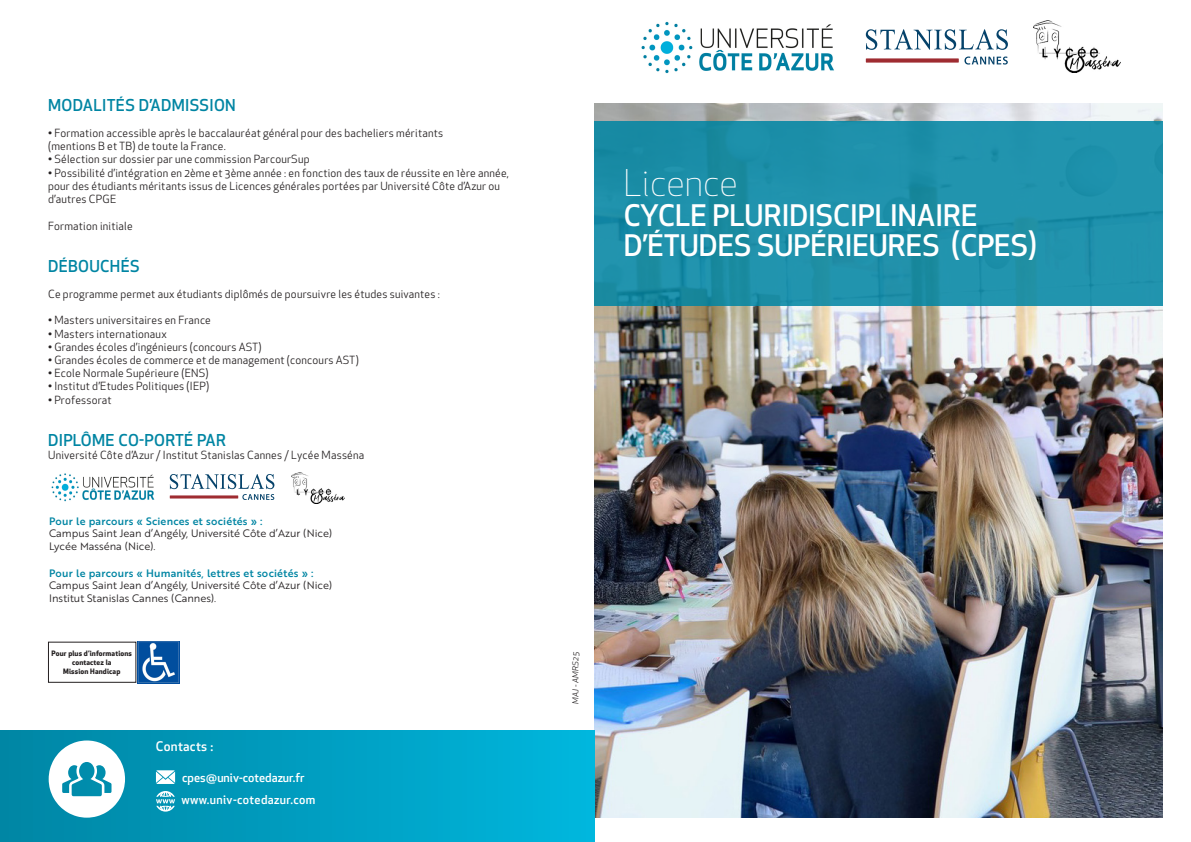
<style>
.page{position:relative;width:1191px;height:842px;background:#fff}
.page>*{position:absolute;margin:0;border:0;box-sizing:border-box;transform-origin:0 0}
.t1{font:300 36px "Apex New";color:#fff}
.t2{font:500 29px "Apex New";color:#fff}
.t3{font:500 16px "Apex New";letter-spacing:.02em;color:#0085a3}
.t4{font:500 13px "Apex New";letter-spacing:.02em;color:#fff}
.t5{font:500 12px "Apex New";letter-spacing:.015em;color:#fff}
.t6{font:11px "Apex New";letter-spacing:.02em;color:#231f20}
.t7{font:10.5px "Brother 1816 Book";color:#231f20}
.t8{font:10.5px "Brother 1816 Medium";letter-spacing:.02em;color:#0085a3}
.t9{font:italic 8px "Apex New";letter-spacing:.02em;color:#231f20}
.t10{font:700 7.3px/8.7px "Apex New";letter-spacing:.02em;color:#231f20;text-align:center}
</style>
<div class="page">
<img style="left:594px;top:103px;width:568px;height:714px">
<div style="left:0;top:730px;width:594px;height:112px;background:linear-gradient(to right,#0085a3,#00b6dd)"></div>
<svg style="left:49px;top:740px;width:76px;height:78px"></svg>
<div style="left:594px;top:122px;width:568px;height:184px;background:linear-gradient(to right,#1a8ca5,#2194ae)"></div>
<svg style="left:156px;top:770px;width:19px;height:14px"></svg>
<svg style="left:156px;top:791px;width:19px;height:21px"></svg>
<div style="left:48px;top:642px;width:88px;height:41px;border:1px solid #231f20"></div>
<img style="left:137px;top:641px;width:42px;height:42px">
<img style="left:1033px;top:21px;width:87px;height:51px">
<img style="left:291px;top:472px;width:53px;height:31px">
<img style="left:641px;top:21px;width:193px;height:53px">
<img style="left:51px;top:473px;width:104px;height:29px">
<svg style="left:866px;top:29px;width:142px;height:21px"></svg>
<div style="left:866px;top:58px;width:92px;height:5px;background:#9f2c31"></div>
<svg style="left:964px;top:57px;width:43px;height:8px"></svg>
<svg style="left:170px;top:474px;width:104px;height:26px"></svg>
<p class="t3" style="left:48px;top:94px;width:189px">MODALITÉS D’ADMISSION</p>
<p class="t6" style="left:48px;top:126px;width:396px">• Formation accessible après le baccalauréat général pour des bacheliers méritants</p>
<p class="t6" style="left:48px;top:139px;width:179px">(mentions B et TB) de toute la France.</p>
<p class="t6" style="left:48px;top:153px;width:263px">• Sélection sur dossier par une commission ParcourSup</p>
<p class="t6" style="left:48px;top:166px;width:462px">• Possibilité d’intégration en 2ème et 3ème année : en fonction des taux de réussite en 1ère année,</p>
<p class="t6" style="left:48px;top:179px;width:453px">pour des étudiants méritants issus de Licences générales portées par Université Côte d’Azur ou</p>
<p class="t6" style="left:48px;top:192px;width:70px">d’autres CPGE</p>
<p class="t6" style="left:48px;top:219px;width:86px">Formation initiale</p>
<p class="t3" style="left:48px;top:255px;width:93px">DÉBOUCHÉS</p>
<p class="t6" style="left:48px;top:287px;width:393px">Ce programme permet aux étudiants diplômés de poursuivre les études suivantes :</p>
<p class="t6" style="left:48px;top:313px;width:164px">• Masters universitaires en France</p>
<p class="t6" style="left:48px;top:327px;width:120px">• Masters internationaux</p>
<p class="t6" style="left:48px;top:340px;width:215px">• Grandes écoles d’ingénieurs (concours AST)</p>
<p class="t6" style="left:48px;top:353px;width:312px">• Grandes écoles de commerce et de management (concours AST)</p>
<p class="t6" style="left:48px;top:366px;width:162px">• Ecole Normale Supérieure (ENS)</p>
<p class="t6" style="left:48px;top:379px;width:163px">• Institut d’Etudes Politiques (IEP)</p>
<p class="t6" style="left:48px;top:393px;width:65px">• Professorat</p>
<p class="t3" style="left:48px;top:429px;width:179px">DIPLÔME CO-PORTÉ PAR</p>
<p class="t6" style="left:48px;top:448px;width:318px">Université Côte d’Azur / Institut Stanislas Cannes / Lycée Masséna</p>
<p class="t8" style="left:49px;top:513px;width:215px">Pour le parcours « Sciences et sociétés » :</p>
<p class="t7" style="left:49px;top:526px;width:284px">Campus Saint Jean d’Angély, Université Côte d’Azur (Nice)</p>
<p class="t7" style="left:49px;top:538px;width:108px">Lycée Masséna (Nice).</p>
<p class="t8" style="left:49px;top:565px;width:266px">Pour le parcours « Humanités, lettres et sociétés » :</p>
<p class="t7" style="left:49px;top:578px;width:284px">Campus Saint Jean d’Angély, Université Côte d’Azur (Nice)</p>
<p class="t7" style="left:49px;top:590px;width:169px">Institut Stanislas Cannes (Cannes).</p>
<p class="t10" style="left:52px;top:649px;width:82px">Pour plus d’informations contactez la</p>
<p class="t10" style="left:63px;top:666px;width:59px">Mission Handicap</p>
<p class="t4" style="left:156px;top:738px;width:59px">Contacts :</p>
<p class="t5" style="left:182px;top:769px;width:124px">cpes@univ-cotedazur.fr</p>
<p class="t5" style="left:181px;top:791px;width:135px">www.univ-cotedazur.com</p>
<p class="t1" style="left:624px;top:161px;width:116px">Licence</p>
<p class="t2" style="left:624px;top:196px;width:355px">CYCLE PLURIDISCIPLINAIRE</p>
<p class="t2" style="left:624px;top:226px;width:415px">D’ÉTUDES SUPÉRIEURES (CPES)</p>
<p class="t9" style="left:570px;top:704px;width:53px;rotate:-90deg">MAJ - AMRS25</p>
</div>
